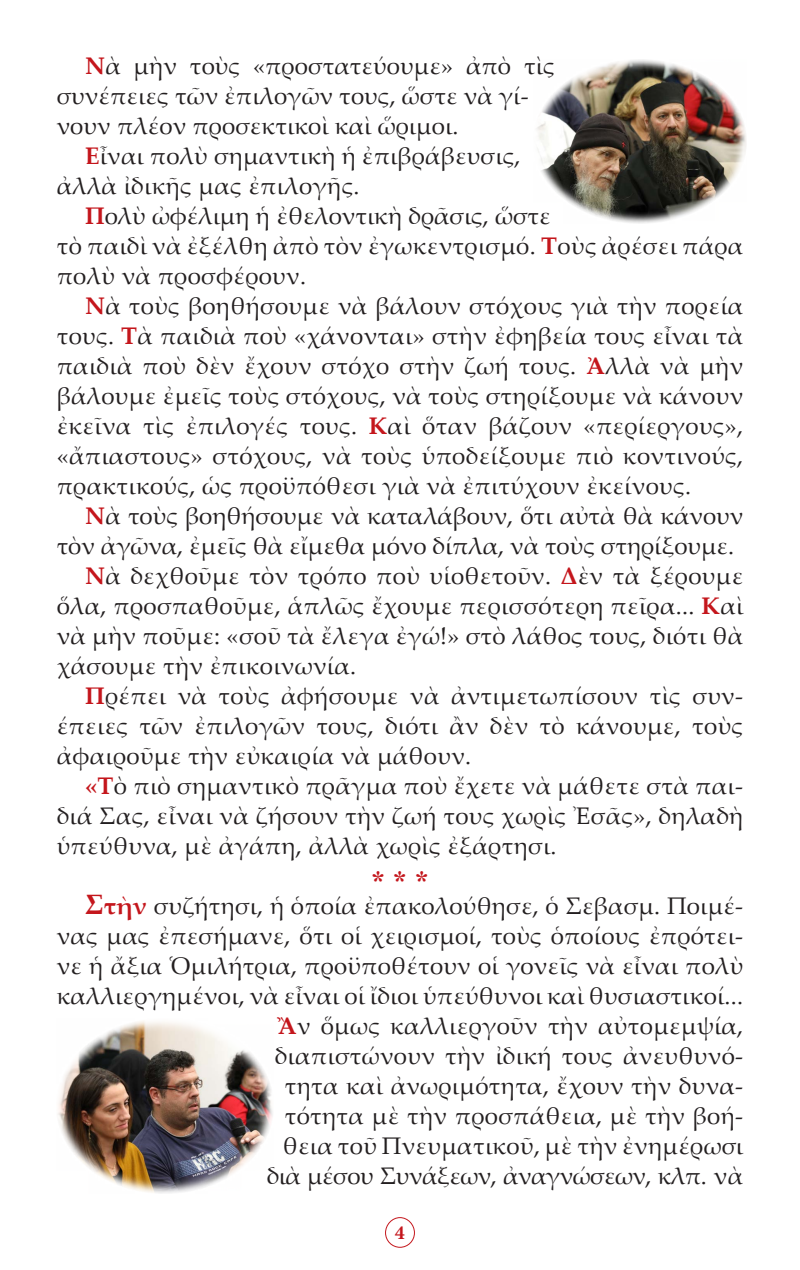
<style>
.page{position:relative;width:800px;height:1270px;background:#fff}
.page>*{position:absolute;margin:0;border:0;box-sizing:border-box;transform-origin:0 0}
.t1{font:28px "CTOS New Times Bold Test 1";color:#c4161c}
.t2{font:24px/30px "Palatino Linotype";letter-spacing:.015em;color:#231f20;text-align:justify}
.t3{font:700 20px "Minion Pro";color:#c4161c}
.s1{font-weight:700;color:#c4161c}
.s2{font-weight:700;font-size:28px;color:#c4161c}
</style>
<div class="page">
<div style="left:385px;top:1217px;width:30px;height:31px;border:1px solid #c4161c;border-radius:50%"></div>
<img style="left:58px;top:1021px;width:215px;height:172px">
<img style="left:536px;top:60px;width:210px;height:163px">
<p class="t2" style="left:57px;top:50px;width:499px;text-align:left;text-indent:28px"><span class="s1">Ν</span>ὰ μὴν τοὺς «προστατεύουμε» ἀπὸ τὶς συνέπειες τῶν ἐπιλογῶν τους, ὥστε νὰ γί&shy;νουν πλέον προσεκτικοὶ καὶ ὥριμοι.</p>
<p class="t2" style="left:57px;top:140px;width:465px;text-indent:28px"><span class="s1">Ε</span>ἶναι πολὺ σημαντικὴ ἡ ἐπιβράβευσις, ἀλλὰ ἰδικῆς μας ἐπιλογῆς.</p>
<p class="t2" style="left:57px;top:200px;width:688px;text-align:left;text-indent:28px"><span class="s1">Π</span>ολὺ ὠφέλιμη ἡ ἐθελοντικὴ δρᾶσις, ὥστε<br>τὸ παιδὶ νὰ ἐξέλθη ἀπὸ τὸν ἐγωκεντρισμό. <span class="s1">Τ</span>οὺς ἀρέσει πάρα πολὺ νὰ προσφέρουν.</p>
<p class="t2" style="left:57px;top:290px;width:688px;text-indent:28px"><span class="s1">Ν</span>ὰ τοὺς βοηθήσουμε νὰ βάλουν στόχους γιὰ τὴν πορεία τους. <span class="s1">Τ</span>ὰ παιδιὰ ποὺ «χάνονται» στὴν ἐφηβεία τους εἶναι τὰ παιδιὰ ποὺ δὲν ἔχουν στόχο στὴν ζωή τους. <span class="s1">Ἀ</span>λλὰ νὰ μὴν βάλουμε ἐμεῖς τοὺς στόχους, νὰ τοὺς στηρίξουμε νὰ κάνουν ἐκεῖνα τὶς ἐπιλογές τους. <span class="s1">Κ</span>αὶ ὅταν βάζουν «περίεργους», «ἄπιαστους» στόχους, νὰ τοὺς ὑποδείξουμε πιὸ κοντινούς, πρακτικούς, ὡς προϋπόθεσι γιὰ νὰ ἐπιτύχουν ἐκείνους.</p>
<p class="t2" style="left:57px;top:500px;width:688px;text-indent:28px"><span class="s1">Ν</span>ὰ τοὺς βοηθήσουμε νὰ καταλάβουν, ὅτι αὐτὰ θὰ κάνουν τὸν ἀγῶνα, ἐμεῖς θὰ εἴμεθα μόνο δίπλα, νὰ τοὺς στηρίξουμε.</p>
<p class="t2" style="left:57px;top:560px;width:688px;text-indent:28px"><span class="s1">Ν</span>ὰ δεχθοῦμε τὸν τρόπο ποὺ υἱοθετοῦν. <span class="s1">Δ</span>ὲν τὰ ξέρουμε ὅλα, προσπαθοῦμε, ἁπλῶς ἔχουμε περισσότερη πεῖρα... <span class="s1">Κ</span>αὶ νὰ μὴν ποῦμε: «σοῦ τὰ ἔλεγα ἐγώ!» στὸ λάθος τους, διότι θὰ χάσουμε τὴν ἐπικοινωνία.</p>
<p class="t2" style="left:57px;top:680px;width:688px;text-indent:28px"><span class="s1">Π</span>ρέπει νὰ τοὺς ἀφήσουμε νὰ ἀντιμετωπίσουν τὶς συν&shy;έπειες τῶν ἐπιλογῶν τους, διότι ἂν δὲν τὸ κάνουμε, τοὺς ἀφαιροῦμε τὴν εὐκαιρία νὰ μάθουν.</p>
<p class="t2" style="left:57px;top:770px;width:688px;text-indent:28px"><span class="s1">«Τ</span>ὸ πιὸ σημαντικὸ πρᾶγμα ποὺ ἔχετε νὰ μάθετε στὰ παι&shy;διά Σας, εἶναι νὰ ζήσουν τὴν ζωή τους χωρὶς Ἐσᾶς», δηλαδὴ ὑπεύθυνα, μὲ ἀγάπη, ἀλλὰ χωρὶς ἐξάρτησι.</p>
<p class="t1" style="left:371px;top:865px;width:59px">* * *</p>
<p class="t2" style="left:57px;top:890px;width:688px;text-indent:28px"><span class="s2">Σ</span><span class="s1">τὴν</span> συζήτησι, ἡ ὁποία ἐπακολούθησε, ὁ Σεβασμ. Ποιμέ&shy;νας μας ἐπεσήμανε, ὅτι οἱ χειρισμοί, τοὺς ὁποίους ἐπρότει&shy;νε ἡ ἄξια Ὁμιλήτρια, πρoϋποθέτουν οἱ γονεῖς νὰ εἶναι πολὺ καλλιεργημένοι, νὰ εἶναι οἱ ἴδιοι ὑπεύθυνοι καὶ θυσιαστικοί...</p>
<p class="t2" style="left:267px;top:1010px;width:478px;text-align:right"><span class="s1">Ἂ</span>ν ὅμως καλλιεργοῦν τὴν αὐτομεμψία, διαπιστώνουν τὴν ἰδική τους ἀνευθυνό&shy;τητα καὶ ἀνωριμότητα, ἔχουν τὴν δυνα&shy;τότητα μὲ τὴν προσπάθεια, μὲ τὴν βοή&shy;θεια τοῦ Πνευματικοῦ, μὲ τὴν ἐνημέρωσι διὰ μέσου Συνάξεων, ἀναγνώσεων, κλπ. νὰ</p>
<p class="t3" style="left:395px;top:1219px;width:11px">4</p>
</div>
